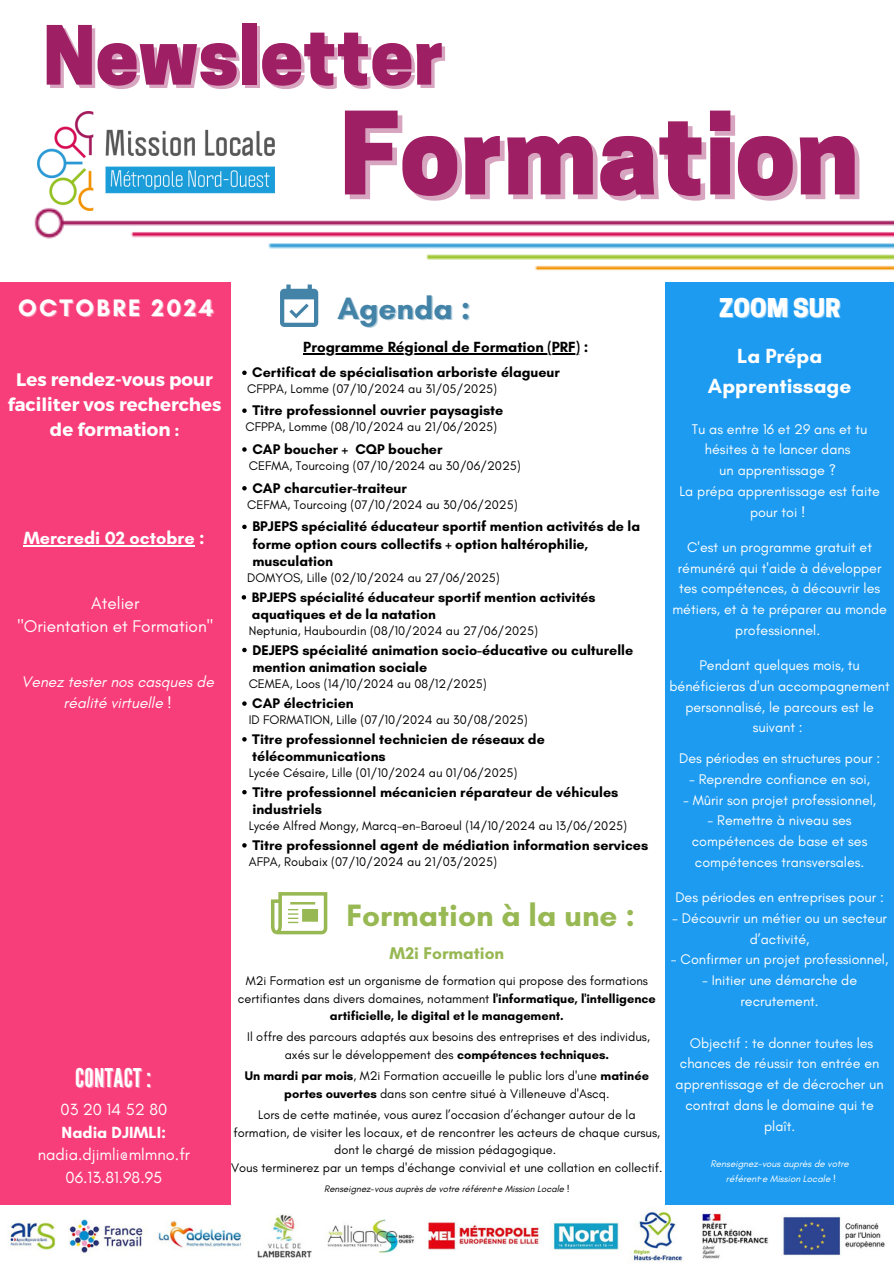
<style>
.page{position:relative;width:894px;height:1264px;background:#fff}
.page>*{position:absolute;margin:0;border:0;box-sizing:border-box;transform-origin:0 0}
.t1{font:800 107.4px "Cooper Hewitt";color:#9e1f63}
.t2{font:800 76.5px "Cooper Hewitt";color:#9e1f63}
.t3{font:700 31.5px "Glacial Indifference";color:#98b853}
.t4{font:700 31.5px "Glacial Indifference";color:#4283a7}
.t5{font:25.8px "League Gothic";letter-spacing:.02em;color:#fff}
.t6{font:700 24.3px "Glacial Indifference";letter-spacing:.1em;color:#fff}
.t7{font:800 24.3px "Cooper Hewitt";color:#fff}
.t8{font:700 20.85px/30.3px "Glacial Indifference";color:#fff;text-align:center}
.t9{font:700 18.15px/24.8px "Montserrat";color:#fff;text-align:center}
.t10{font:700 18px "Glacial Indifference";color:#fff}
.t11{font:17.25px "Glacial Indifference";color:#fff}
.t12{font:700 17.25px "Glacial Indifference";color:#98b853}
.t13{font:16.5px "Glacial Indifference";color:#fff}
.t14{font:700 16.5px "Glacial Indifference";color:#fff}
.t15{font:italic 15.6px/21.3px "Glacial Indifference";color:#fff;text-align:center}
.t16{font:700 15px "Glacial Indifference";color:#000}
.t17{font:14.25px/20.9px "Glacial Indifference";color:#fff;text-align:center}
.t18{font:700 14.25px/17.4px "Glacial Indifference";color:#000}
.t19{font:700 13.95px/17.1px "Glacial Indifference";color:#000}
.t20{font:12.75px/17.9px "Glacial Indifference";color:#000;text-align:center}
.t21{font:italic 9.75px "Glacial Indifference";color:#fff}
.t22{font:italic 9.6px "Glacial Indifference";color:#000}
.s1{font-weight:700}
.s2{font-family:"Noto Sans"}
</style>
<div class="page">
<img style="left:34px;top:181px;width:859px;height:90px">
<div style="left:0;top:282px;width:230px;height:922px;background:#f83d7b"></div>
<svg style="left:280px;top:284px;width:38px;height:43px"></svg>
<svg style="left:271px;top:892px;width:56px;height:42px"></svg>
<div style="left:665px;top:282px;width:228px;height:923px;background:#1d9bf0"></div>
<img style="left:38px;top:112px;width:236px;height:99px">
<img style="left:9px;top:1211px;width:876px;height:51px">
<hr style="left:303px;top:353px;width:277px;height:1px;background:#000">
<svg style="left:242px;top:370px;width:4px;height:5px"></svg>
<svg style="left:242px;top:408px;width:4px;height:5px"></svg>
<svg style="left:242px;top:447px;width:4px;height:4px"></svg>
<svg style="left:242px;top:486px;width:4px;height:4px"></svg>
<svg style="left:242px;top:524px;width:4px;height:5px"></svg>
<svg style="left:241px;top:595px;width:5px;height:4px"></svg>
<svg style="left:242px;top:647px;width:4px;height:5px"></svg>
<svg style="left:242px;top:701px;width:4px;height:4px"></svg>
<svg style="left:242px;top:737px;width:4px;height:4px"></svg>
<svg style="left:242px;top:790px;width:4px;height:4px"></svg>
<svg style="left:242px;top:843px;width:4px;height:4px"></svg>
<hr style="left:23px;top:545px;width:172px;height:1px;background:#fff">
<p class="t2" style="left:43px;top:27px;width:402px">Newsletter</p>
<p class="t1" style="left:339px;top:114px;width:521px">Formation</p>
<p class="t6" style="left:18px;top:293px;width:197px">OCTOBRE 2024</p>
<p class="t9" style="left:8px;top:366px;width:215px">Les rendez-vous pour faciliter vos recherches de formation :</p>
<p class="t10" style="left:23px;top:527px;width:183px">Mercredi 02 octobre :</p>
<p class="t11" style="left:91px;top:592px;width:50px">Atelier</p>
<h4 class="t11" style="left:17px;top:615px;width:197px">"Orientation et Formation"</h4>
<p class="t15" style="left:22px;top:670px;width:194px">Venez tester nos casques de réalité virtuelle !</p>
<p class="t5" style="left:75px;top:1062px;width:77px">CONTACT :</p>
<p class="t13" style="left:60px;top:1099px;width:108px">03 20 14 52 80</p>
<p class="t14" style="left:62px;top:1122px;width:106px">Nadia DJIMLI:</p>
<p class="t13" style="left:38px;top:1144px;width:154px">nadia.djimli@mlmno.fr</p>
<p class="t13" style="left:66px;top:1167px;width:98px">06.13.81.98.95</p>
<p class="t4" style="left:337px;top:289px;width:134px">Agenda :</p>
<p class="t16" style="left:303px;top:338px;width:286px">Programme Régional de Formation (PRF) :</p>
<h3 class="t18" style="left:252px;top:363px;width:309px">Certificat de spécialisation arboriste élagueur</h3>
<h6 class="t20" style="left:247px;top:379px;width:251px">CFPPA, Lomme (07/10/2024 au 31/05/2025)</h6>
<p class="t18" style="left:252px;top:401px;width:252px">Titre professionnel ouvrier paysagiste</p>
<p class="t20" style="left:245px;top:418px;width:253px">CFPPA, Lomme (08/10/2024 au 21/06/2025)</p>
<p class="t18" style="left:252px;top:440px;width:192px">CAP boucher + CQP boucher</p>
<p class="t20" style="left:249px;top:457px;width:273px">CEFMA, Tourcoing (07/10/2024 au 30/06/2025)</p>
<p class="t18" style="left:252px;top:479px;width:156px">CAP charcutier-traiteur</p>
<p class="t20" style="left:247px;top:495px;width:272px">CEFMA, Tourcoing (07/10/2024 au 30/06/2025)</p>
<p class="t18" style="left:252px;top:517px;width:389px">BPJEPS spécialité éducateur sportif mention activités de la forme option cours collectifs + option haltérophilie, musculation</p>
<p class="t20" style="left:247px;top:569px;width:254px">DOMYOS, Lille (02/10/2024 au 27/06/2025)</p>
<p class="t19" style="left:252px;top:588px;width:345px">BPJEPS spécialité éducateur sportif mention activités aquatiques et de la natation</p>
<p class="t20" style="left:249px;top:621px;width:290px">Neptunia, Haubourdin (08/10/2024 au 27/06/2025)</p>
<p class="t18" style="left:252px;top:641px;width:382px">DEJEPS spécialité animation socio-éducative ou culturelle mention animation sociale</p>
<p class="t20" style="left:249px;top:674px;width:239px">CEMEA, Loos (14/10/2024 au 08/12/2025)</p>
<p class="t18" style="left:252px;top:694px;width:103px">CAP électricien</p>
<p class="t20" style="left:249px;top:710px;width:280px">ID FORMATION, Lille (07/10/2024 au 30/08/2025)</p>
<p class="t18" style="left:252px;top:730px;width:294px">Titre professionnel technicien de réseaux de télécommunications</p>
<p class="t20" style="left:249px;top:763px;width:270px">Lycée Césaire, Lille (01/10/2024 au 01/06/2025)</p>
<p class="t18" style="left:252px;top:783px;width:367px">Titre professionnel mécanicien réparateur de véhicules industriels</p>
<p class="t20" style="left:249px;top:816px;width:380px">Lycée Alfred Mongy, Marcq-en-Baroeul (14/10/2024 au 13/06/2025)</p>
<p class="t18" style="left:252px;top:836px;width:397px">Titre professionnel agent de médiation information services</p>
<p class="t20" style="left:249px;top:852px;width:250px">AFPA, Roubaix (07/10/2024 au 21/03/2025)</p>
<p class="t3" style="left:346px;top:896px;width:290px">Formation à la une :</p>
<p class="t12" style="left:389px;top:942px;width:116px">M2i Formation</p>
<h4 class="t20" style="left:238px;top:971px;width:419px">M2i Formation est un organisme de formation qui propose des formations certifiantes dans divers domaines, notamment <span class="s1">l'informatique, l'intelligence artificielle, le digital et le management.</span></h4>
<p class="t20" style="left:247px;top:1027px;width:404px">Il offre des parcours adaptés aux besoins des entreprises et des individus, axés sur le développement des <span class="s1">compétences techniques.</span></p>
<p class="t20" style="left:245px;top:1066px;width:405px"><span class="s1">Un mardi par mois</span>, M2i Formation accueille le public lors d'une <span class="s1">matinée portes ouvertes</span> dans son centre situé à Villeneuve d'Ascq.</p>
<p class="t20" style="left:233px;top:1105px;width:428px">Lors de cette matinée, vous aurez l’occasion d’échanger autour de la formation, de visiter les locaux, et de rencontrer les acteurs de chaque cursus, dont le chargé de mission pédagogique.</p>
<p class="t20" style="left:231px;top:1158px;width:433px">Vous terminerez par un temps d'échange convivial et une collation en collectif.</p>
<h5 class="t22" style="left:324px;top:1183px;width:247px">Renseignez-vous auprès de votre référent<span class="s2">·</span>e Mission Locale !</h5>
<p class="t7" style="left:718px;top:299px;width:123px">ZOOM SUR</p>
<p class="t8" style="left:707px;top:340px;width:145px">La Prépa<br>Apprentissage</p>
<p class="t17" style="left:691px;top:418px;width:177px">Tu as entre 16 et 29 ans et tu hésites à te lancer dans</p>
<p class="t17" style="left:719px;top:460px;width:118px">un apprentissage ?</p>
<p class="t17" style="left:679px;top:480px;width:202px">La prépa apprentissage est faite pour toi !</p>
<p class="t17" style="left:672px;top:536px;width:216px">C'est un programme gratuit et rémunéré qui t'aide à développer tes compétences, à découvrir les métiers, et à te préparer au monde professionnel.</p>
<p class="t17" style="left:669px;top:654px;width:222px">Pendant quelques mois, tu bénéficieras d'un accompagnement personnalisé, le parcours est le suivant :</p>
<p class="t17" style="left:679px;top:747px;width:202px">Des périodes en structures pour :</p>
<p class="t17" style="left:689px;top:768px;width:182px">- Reprendre confiance en soi,</p>
<h3 class="t17" style="left:682px;top:789px;width:195px">- Mûrir son projet professionnel,</h3>
<p class="t17" style="left:691px;top:810px;width:177px">- Remettre à niveau ses compétences de base et ses compétences transversales.</p>
<p class="t17" style="left:675px;top:886px;width:210px">Des périodes en entreprises pour :</p>
<p class="t17" style="left:672px;top:907px;width:216px">- Découvrir un métier ou un secteur d’activité,</p>
<p class="t17" style="left:670px;top:948px;width:219px">- Confirmer un projet professionnel,</p>
<p class="t17" style="left:702px;top:969px;width:156px">- Initier une démarche de recrutement.</p>
<p class="t17" style="left:675px;top:1032px;width:210px">Objectif : te donner toutes les chances de réussir ton entrée en apprentissage et de décrocher un contrat dans le domaine qui te plaît.</p>
<p class="t21" style="left:710px;top:1158px;width:139px">Renseignez-vous auprès de votre</p>
<p class="t21" style="left:725px;top:1172px;width:111px">référent<span class="s2">·</span>e Mission Locale !</p>
</div>
